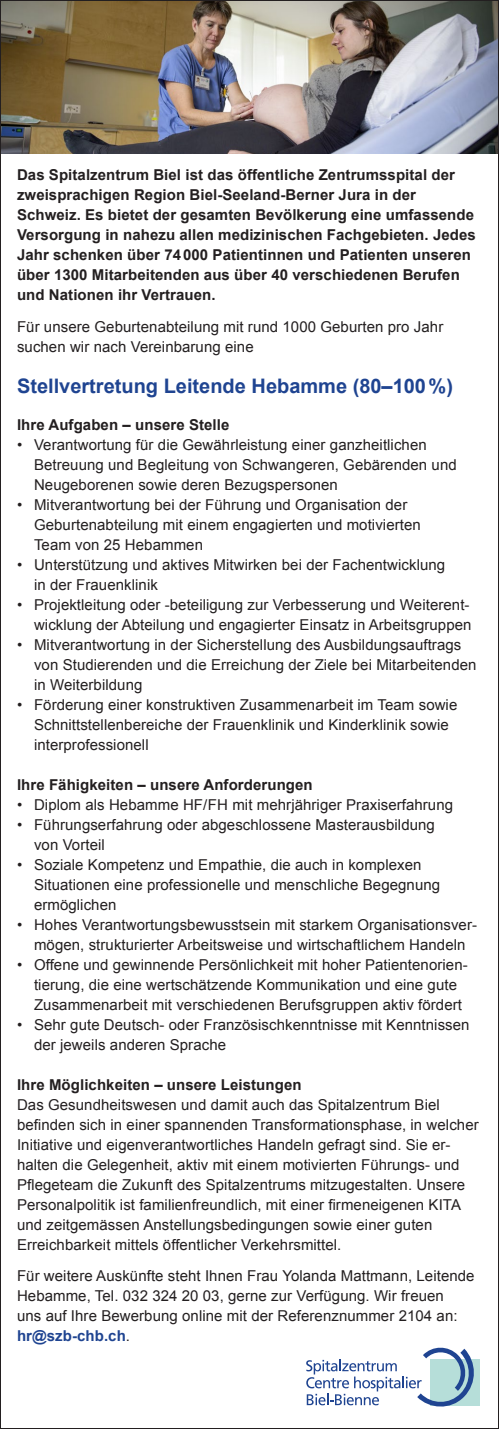
<style>
.page{position:relative;width:499px;height:1429px;background:#fff}
.page>*{position:absolute;margin:0;border:0;box-sizing:border-box;transform-origin:0 0}
.t1{font:700 20px "Arial";color:#1f4491}
.t2{font:15px/20px "Arial";letter-spacing:.005em;color:#231f20}
.t3{font:700 15px/20px "Arial";letter-spacing:.005em;color:#231f20}
.s1{font-weight:700;color:#1f4491}
</style>
<div class="page">
<div style="left:431px;top:1359px;width:49px;height:46px;background:#b6ded9"></div>
<svg style="left:306px;top:1347px;width:171px;height:60px"></svg>
<img style="left:2px;top:2px;width:495px;height:151px">
<p class="t3" style="left:17px;top:165px;width:460px">Das Spitalzentrum Biel ist das öffentliche Zentrumsspital der zweisprachigen Region Biel-Seeland-Berner Jura in der Schweiz. Es bietet der gesamten Bevölkerung eine umfassende Versorgung in nahezu allen medizinischen Fachgebieten. Jedes Jahr schenken über 74000 Patientinnen und Patienten unseren über 1300 Mitarbeitenden aus über 40 verschiedenen Berufen und Nationen ihr Vertrauen.</p>
<p class="t2" style="left:17px;top:316px;width:428px">Für unsere Geburtenabteilung mit rund 1000 Geburten pro Jahr suchen wir nach Vereinbarung eine</p>
<h1 class="t1" style="left:17px;top:373px;width:437px">Stellvertretung Leitende Hebamme (80–100%)</h1>
<p class="t3" style="left:17px;top:415px;width:214px">Ihre Aufgaben – unsere Stelle</p>
<p class="t2" style="left:34px;top:435px;width:424px;text-indent:-17px">• Verantwortung für die Gewährleistung einer ganzheitlichen<br>Betreuung und Begleitung von Schwangeren, Gebärenden und<br>Neugeborenen sowie deren Bezugspersonen</p>
<p class="t2" style="left:34px;top:495px;width:388px;text-indent:-17px">• Mitverantwortung bei der Führung und Organisation der<br>Geburtenabteilung mit einem engagierten und motivierten<br>Team von 25 Hebammen</p>
<p class="t2" style="left:34px;top:555px;width:413px;text-indent:-17px">• Unterstützung und aktives Mitwirken bei der Fachentwicklung in der Frauenklinik</p>
<p class="t2" style="left:17px;top:595px;width:456px;text-align:right">• Projektleitung oder -beteiligung zur Verbesserung und Weiterent&shy;wicklung der Abteilung und engagierter Einsatz in Arbeitsgruppen</p>
<p class="t2" style="left:34px;top:635px;width:444px;text-indent:-17px">• Mitverantwortung in der Sicherstellung des Ausbildungsauftrags von Studierenden und die Erreichung der Ziele bei Mitarbeitenden in Weiterbildung</p>
<p class="t2" style="left:34px;top:695px;width:425px;text-indent:-17px">• Förderung einer konstruktiven Zusammenarbeit im Team sowie<br>Schnittstellenbereiche der Frauenklinik und Kinderklinik sowie interprofessionell</p>
<p class="t3" style="left:17px;top:775px;width:297px">Ihre Fähigkeiten – unsere Anforderungen</p>
<p class="t2" style="left:17px;top:795px;width:438px">• Diplom als Hebamme HF/FH mit mehrjähriger Praxiserfahrung</p>
<p class="t2" style="left:34px;top:815px;width:402px;text-indent:-17px">• Führungserfahrung oder abgeschlossene Masterausbildung von Vorteil</p>
<p class="t2" style="left:34px;top:855px;width:408px;text-indent:-17px">• Soziale Kompetenz und Empathie, die auch in komplexen<br>Situationen eine professionelle und menschliche Begegnung ermöglichen</p>
<p class="t2" style="left:17px;top:915px;width:461px;text-align:center">• Hohes Verantwortungsbewusstsein mit starkem Organisationsver&shy;mögen, strukturierter Arbeitsweise und wirtschaftlichem Handeln</p>
<p class="t2" style="left:34px;top:955px;width:435px;text-indent:-17px">• Offene und gewinnende Persönlichkeit mit hoher Patientenorien&shy;tierung, die eine wertschätzende Kommunikation und eine gute<br>Zusammenarbeit mit verschiedenen Berufsgruppen aktiv fördert</p>
<p class="t2" style="left:34px;top:1015px;width:437px;text-indent:-17px">• Sehr gute Deutsch- oder Französischkenntnisse mit Kenntnissen der jeweils anderen Sprache</p>
<p class="t3" style="left:17px;top:1075px;width:286px">Ihre Möglichkeiten – unsere Leistungen</p>
<p class="t2" style="left:17px;top:1095px;width:463px">Das Gesundheitswesen und damit auch das Spitalzentrum Biel befinden sich in einer spannenden Transformationsphase, in welcher Initiative und eigenverantwortliches Handeln gefragt sind. Sie er&shy;halten die Gelegenheit, aktiv mit einem motivierten Führungs- und Pflegeteam die Zukunft des Spitalzentrums mitzugestalten. Unsere Personalpolitik ist familienfreundlich, mit einer firmeneigenen KITA und zeitgemässen Anstellungsbedingungen sowie einer guten Erreichbarkeit mittels öffentlicher Verkehrsmittel.</p>
<p class="t2" style="left:17px;top:1266px;width:459px">Für weitere Auskünfte steht Ihnen Frau Yolanda Mattmann, Leitende Hebamme, Tel. 032 324 20 03, gerne zur Verfügung. Wir freuen<br>uns auf Ihre Bewerbung online mit der Referenznummer 2104 an: <span class="s1">hr@szb-chb.ch</span>.</p>
</div>
